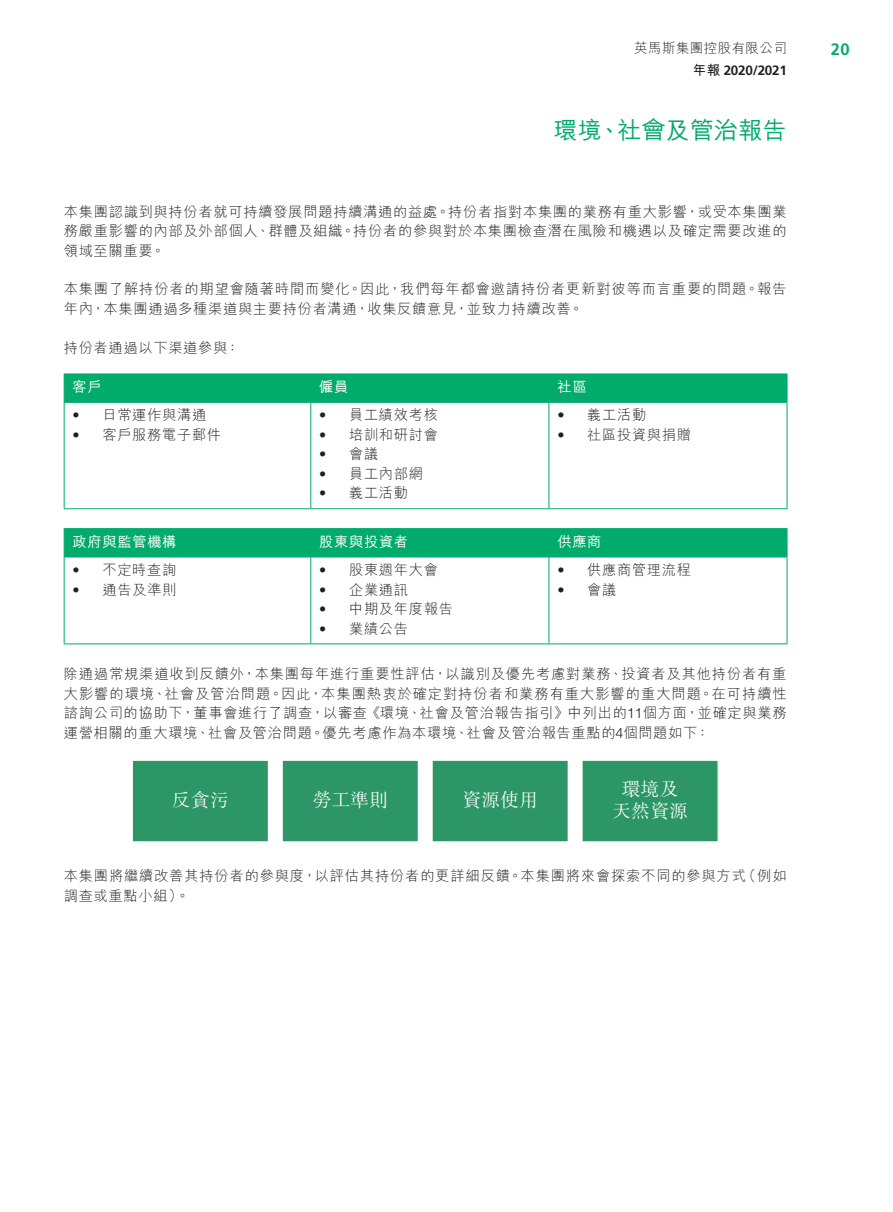
<style>
.page{position:relative;width:893px;height:1212px;background:#fff}
.page>*{position:absolute;margin:0;border:0;box-sizing:border-box;transform-origin:0 0}
.t1{font:500 24px "M Hei HK";letter-spacing:.005em;color:#00ab6b}
.t2{font:300 18.9px "M Sung HK";color:#fff}
.t3{font:700 16.5px "Frutiger LT Std";color:#00ab6b}
.t4{font:300 14.25px/19.5px "M Hei HK";letter-spacing:.05em;color:#231f20;text-align:justify}
.t5{font:500 14.25px "M Hei HK";letter-spacing:.05em;color:#fff}
.t6{font:300 14.25px "Helvetica Neue LT Std";color:#231f20}
.t7{font:300 13.5px "M Hei HK";letter-spacing:.03em;color:#231f20}
.t8{font:700 13.5px "Frutiger LT Std";letter-spacing:-.02em;color:#231f20}
.s1{font-family:"M Hei HK"}
.s2{font-family:"Helvetica Neue LT Std"}
</style>
<div class="page">
<div style="left:64px;top:374px;width:724px;height:28px;background:#00ab6b"></div>
<hr style="left:64px;top:403px;width:1px;height:105px;background:#00ab6b">
<hr style="left:64px;top:402px;width:247px;height:1px;background:#00ab6b">
<hr style="left:64px;top:508px;width:247px;height:1px;background:#00ab6b">
<hr style="left:310px;top:403px;width:1px;height:105px;background:#00ab6b">
<hr style="left:311px;top:402px;width:238px;height:1px;background:#00ab6b">
<hr style="left:311px;top:508px;width:238px;height:1px;background:#00ab6b">
<hr style="left:549px;top:403px;width:1px;height:105px;background:#00ab6b">
<hr style="left:549px;top:402px;width:238px;height:1px;background:#00ab6b">
<hr style="left:787px;top:403px;width:1px;height:105px;background:#00ab6b">
<hr style="left:549px;top:508px;width:238px;height:1px;background:#00ab6b">
<hr style="left:64px;top:528px;width:247px;height:1px;background:#00ab6b">
<hr style="left:311px;top:528px;width:238px;height:1px;background:#00ab6b">
<hr style="left:549px;top:528px;width:238px;height:1px;background:#00ab6b">
<div style="left:64px;top:529px;width:724px;height:28px;background:#00ab6b"></div>
<hr style="left:64px;top:557px;width:1px;height:86px;background:#00ab6b">
<hr style="left:64px;top:557px;width:247px;height:1px;background:#00ab6b">
<hr style="left:64px;top:643px;width:247px;height:1px;background:#00ab6b">
<hr style="left:310px;top:557px;width:1px;height:86px;background:#00ab6b">
<hr style="left:311px;top:557px;width:238px;height:1px;background:#00ab6b">
<hr style="left:311px;top:643px;width:238px;height:1px;background:#00ab6b">
<hr style="left:549px;top:557px;width:1px;height:86px;background:#00ab6b">
<hr style="left:549px;top:557px;width:238px;height:1px;background:#00ab6b">
<hr style="left:787px;top:557px;width:1px;height:86px;background:#00ab6b">
<hr style="left:549px;top:643px;width:238px;height:1px;background:#00ab6b">
<div style="left:132px;top:760px;width:136px;height:82px;background:#2c9667"></div>
<div style="left:132px;top:759px;width:137px;height:84px;border:1px solid #fff"></div>
<div style="left:282px;top:760px;width:136px;height:82px;background:#2c9667"></div>
<div style="left:281px;top:759px;width:138px;height:84px;border:1px solid #fff"></div>
<div style="left:432px;top:760px;width:136px;height:82px;background:#2c9667"></div>
<div style="left:431px;top:759px;width:138px;height:84px;border:1px solid #fff"></div>
<div style="left:582px;top:760px;width:136px;height:82px;background:#2c9667"></div>
<div style="left:581px;top:759px;width:138px;height:84px;border:1px solid #fff"></div>
<p class="t7" style="left:634px;top:41px;width:154px">英馬斯集團控股有限公司</p>
<p class="t8" style="left:693px;top:62px;width:96px"><span class="s1">年報</span> 2020/2021</p>
<h1 class="t1" style="left:618px;top:112px;width:171px">社會及管治報告</h1>
<h1 class="t1" style="left:553px;top:112px;width:50px">環境</h1>
<h1 class="t1" style="left:598px;top:112px;width:25px">、</h1>
<p class="t4" style="left:64px;top:202px;width:724px">本集團認識到與持份者就可持續發展問題持續溝通的益處。持份者指對本集團的業務有重大影響，或受本集團業務嚴重影響的內部及外部個人、群體及組織。持份者的參與對於本集團檢查潛在風險和機遇以及確定需要改進的領域至關重要。</p>
<p class="t4" style="left:64px;top:279px;width:724px">本集團了解持份者的期望會隨著時間而變化。因此，我們每年都會邀請持份者更新對彼等而言重要的問題。報告年內，本集團通過多種渠道與主要持份者溝通，收集反饋意見，並致力持續改善。</p>
<p class="t4" style="left:64px;top:337px;width:178px">持份者通過以下渠道參與：</p>
<p class="t5" style="left:557px;top:376px;width:31px">社區</p>
<p class="t5" style="left:319px;top:376px;width:31px">僱員</p>
<p class="t5" style="left:73px;top:376px;width:31px">客戶</p>
<p class="t6" style="left:73px;top:407px;width:9px">•</p>
<p class="t4" style="left:102px;top:405px;width:105px">日常運作與溝通</p>
<p class="t6" style="left:319px;top:407px;width:9px">•</p>
<p class="t4" style="left:349px;top:405px;width:90px">員工績效考核</p>
<p class="t6" style="left:557px;top:407px;width:9px">•</p>
<p class="t4" style="left:587px;top:405px;width:61px">義工活動</p>
<p class="t6" style="left:73px;top:426px;width:9px">•</p>
<p class="t4" style="left:102px;top:425px;width:120px">客戶服務電子郵件</p>
<p class="t6" style="left:319px;top:426px;width:9px">•</p>
<p class="t4" style="left:349px;top:425px;width:90px">培訓和研討會</p>
<p class="t6" style="left:557px;top:426px;width:9px">•</p>
<p class="t4" style="left:587px;top:425px;width:105px">社區投資與捐贈</p>
<p class="t6" style="left:319px;top:446px;width:9px">•</p>
<p class="t4" style="left:349px;top:444px;width:31px">會議</p>
<p class="t6" style="left:319px;top:465px;width:9px">•</p>
<p class="t4" style="left:349px;top:464px;width:75px">員工內部網</p>
<p class="t6" style="left:319px;top:485px;width:9px">•</p>
<p class="t4" style="left:349px;top:483px;width:61px">義工活動</p>
<p class="t5" style="left:73px;top:531px;width:105px">政府與監管機構</p>
<p class="t4" style="left:102px;top:560px;width:75px">不定時查詢</p>
<p class="t6" style="left:73px;top:561px;width:9px">•</p>
<p class="t5" style="left:319px;top:531px;width:90px">股東與投資者</p>
<p class="t5" style="left:557px;top:531px;width:46px">供應商</p>
<p class="t6" style="left:319px;top:561px;width:9px">•</p>
<p class="t4" style="left:349px;top:560px;width:90px">股東週年大會</p>
<p class="t6" style="left:557px;top:561px;width:9px">•</p>
<p class="t4" style="left:587px;top:560px;width:105px">供應商管理流程</p>
<p class="t6" style="left:73px;top:581px;width:9px">•</p>
<p class="t4" style="left:102px;top:579px;width:75px">通告及準則</p>
<p class="t6" style="left:319px;top:581px;width:9px">•</p>
<p class="t4" style="left:349px;top:579px;width:61px">企業通訊</p>
<p class="t6" style="left:557px;top:581px;width:9px">•</p>
<p class="t4" style="left:587px;top:579px;width:31px">會議</p>
<p class="t6" style="left:319px;top:600px;width:9px">•</p>
<p class="t4" style="left:349px;top:599px;width:105px">中期及年度報告</p>
<p class="t6" style="left:319px;top:620px;width:9px">•</p>
<p class="t4" style="left:349px;top:618px;width:61px">業績公告</p>
<p class="t4" style="left:64px;top:664px;width:724px">除通過常規渠道收到反饋外，本集團每年進行重要性評估，以識別及優先考慮對業務、投資者及其他持份者有重大影響的環境、社會及管治問題。因此，本集團熱衷於確定對持份者和業務有重大影響的重大問題。在可持續性諮詢公司的協助下，董事會進行了調查，以審查《環境、社會及管治報告指引》中列出的<span class="s2">11</span>個方面，並確定與業務運營相關的重大環境、社會及管治問題。優先考慮作為本環境、社會及管治報告重點的<span class="s2">4</span>個問題如下：</p>
<h2 class="t2" style="left:172px;top:787px;width:58px">反貪污</h2>
<h2 class="t2" style="left:312px;top:787px;width:77px">勞工準則</h2>
<h2 class="t2" style="left:462px;top:787px;width:77px">資源使用</h2>
<h2 class="t2" style="left:622px;top:775px;width:58px">環境及</h2>
<h2 class="t2" style="left:612px;top:798px;width:77px">天然資源</h2>
<p class="t4" style="left:64px;top:866px;width:684px">本集團將繼續改善其持份者的參與度，以評估其持份者的更詳細反饋。本集團將來會探索不同的參與方式調查或重點小組。(</p>
<p class="t4" style="left:742px;top:866px;width:46px">（例如</p>
<p class="t3" style="left:831px;top:39px;width:20px">20</p>
</div>
